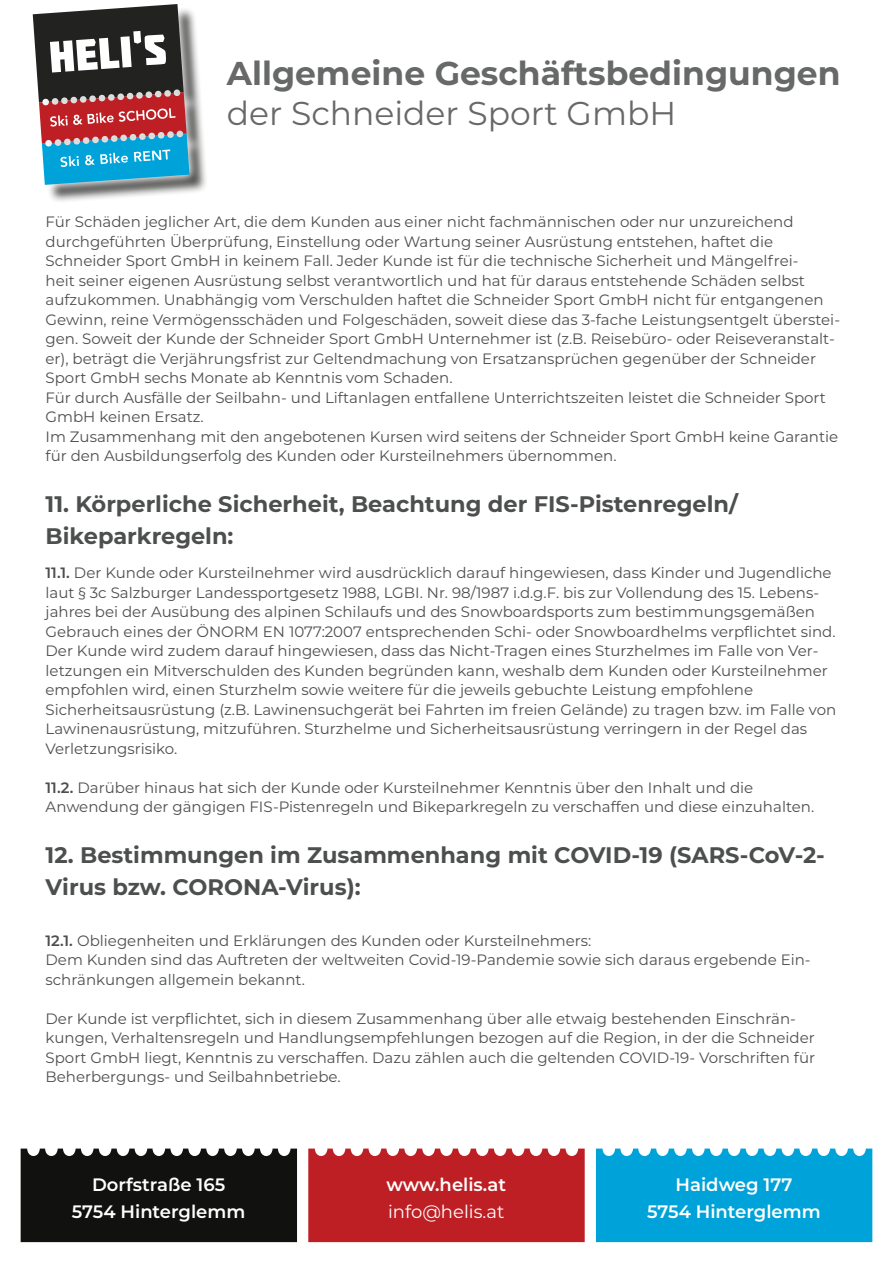
<style>
.page{position:relative;width:893px;height:1263px;background:#fff}
.page>*{position:absolute;margin:0;border:0;box-sizing:border-box;transform-origin:0 0}
.t1{font:700 33px "Montserrat";color:#676968}
.t2{font:33px "Montserrat";color:#676968}
.t3{font:700 22.5px/31.5px "Montserrat";color:#4d4f4e}
.t4{font:600 18px/27px "Montserrat";color:#fff;text-align:center}
.t5{font:18px/27px "Montserrat";color:#fff}
.t6{font:300 18px "Montserrat";letter-spacing:.03em;color:#fff}
.t7{font:15px/19.5px "Montserrat";color:#4d4f4e}
.s1{font-weight:600}
</style>
<div class="page">
<div style="left:36px;top:7px;width:172px;height:196px;background:#11110f;opacity:.75"></div>
<div style="left:23px;top:0;width:180px;height:198px;background:#fff;opacity:.75"></div>
<div style="left:33px;top:4px;width:163px;height:188px;background:#fff;opacity:.75"></div>
<svg style="left:33px;top:4px;width:157px;height:181px;background:#6b6e79"></svg>
<div style="left:596px;top:1148px;width:276px;height:94px;background:#00a3d9"></div>
<div style="left:308px;top:1148px;width:277px;height:94px;background:#be1f24"></div>
<div style="left:21px;top:1148px;width:276px;height:94px;background:#11110f"></div>
<p class="t1" style="left:227px;top:50px;width:615px">Allgemeine Geschäftsbedingungen</p>
<p class="t2" style="left:227px;top:90px;width:451px">der Schneider Sport GmbH</p>
<p class="t7" style="left:46px;top:212px;width:796px">Für Schäden jeglicher Art, die dem Kunden aus einer nicht fachmännischen oder nur unzureichend durchgeführten Überprüfung, Einstellung oder Wartung seiner Ausrüstung entstehen, haftet die Schneider Sport GmbH in keinem Fall. Jeder Kunde ist für die technische Sicherheit und Mängelfrei-<br>heit seiner eigenen Ausrüstung selbst verantwortlich und hat für daraus entstehende Schäden selbst aufzukommen. Unabhängig vom Verschulden haftet die Schneider Sport GmbH nicht für entgangenen Gewinn, reine Vermögensschäden und Folgeschäden, soweit diese das 3-fache Leistungsentgelt überstei&shy;gen. Soweit der Kunde der Schneider Sport GmbH Unternehmer ist (z.B. Reisebüro- oder Reiseveranstalt&shy;er), beträgt die Verjährungsfrist zur Geltendmachung von Ersatzansprüchen gegenüber der Schneider Sport GmbH sechs Monate ab Kenntnis vom Schaden.</p>
<p class="t7" style="left:46px;top:387px;width:782px">Für durch Ausfälle der Seilbahn- und Liftanlagen entfallene Unterrichtszeiten leistet die Schneider Sport<br>GmbH keinen Ersatz.</p>
<p class="t7" style="left:46px;top:426px;width:794px">Im Zusammenhang mit den angebotenen Kursen wird seitens der Schneider Sport GmbH keine Garantie für den Ausbildungserfolg des Kunden oder Kursteilnehmers übernommen.</p>
<p class="t3" style="left:46px;top:487px;width:694px">11. Körperliche Sicherheit, Beachtung der FIS-Pistenregeln/<br>Bikeparkregeln:</p>
<p class="t7" style="left:46px;top:563px;width:792px"><span class="s1">11.1.</span> Der Kunde oder Kursteilnehmer wird ausdrücklich darauf hingewiesen, dass Kinder und Jugendliche laut § 3c Salzburger Landessportgesetz 1988, LGBI. Nr. 98/1987 i.d.g.F. bis zur Vollendung des 15. Lebens&shy;jahres bei der Ausübung des alpinen Schilaufs und des Snowboardsports zum bestimmungsgemäßen Gebrauch eines der ÖNORM EN 1077:2007 entsprechenden Schi- oder Snowboardhelms verpflichtet sind.</p>
<p class="t7" style="left:46px;top:641px;width:792px">Der Kunde wird zudem darauf hingewiesen, dass das Nicht-Tragen eines Sturzhelmes im Falle von Ver&shy;letzungen ein Mitverschulden des Kunden begründen kann, weshalb dem Kunden oder Kursteilnehmer empfohlen wird, einen Sturzhelm sowie weitere für die jeweils gebuchte Leistung empfohlene Sicherheitsausrüstung (z.B. Lawinensuchgerät bei Fahrten im freien Gelände) zu tragen bzw. im Falle von Lawinenausrüstung, mitzuführen. Sturzhelme und Sicherheitsausrüstung verringern in der Regel das Verletzungsrisiko.</p>
<p class="t7" style="left:46px;top:777px;width:770px"><span class="s1">11.2.</span> Darüber hinaus hat sich der Kunde oder Kursteilnehmer Kenntnis über den Inhalt und die<br>Anwendung der gängigen FIS-Pistenregeln und Bikeparkregeln zu verschaffen und diese einzuhalten.</p>
<p class="t3" style="left:46px;top:838px;width:781px">12. Bestimmungen im Zusammenhang mit COVID-19 (SARS-CoV-2-<br>Virus bzw. CORONA-Virus):</p>
<p class="t7" style="left:46px;top:930px;width:547px"><span class="s1">12.1.</span> Obliegenheiten und Erklärungen des Kunden oder Kursteilnehmers:</p>
<p class="t7" style="left:46px;top:950px;width:767px">Dem Kunden sind das Auftreten der weltweiten Covid-19-Pandemie sowie sich daraus ergebende Ein&shy;schränkungen allgemein bekannt.</p>
<p class="t7" style="left:46px;top:1008px;width:771px">Der Kunde ist verpflichtet, sich in diesem Zusammenhang über alle etwaig bestehenden Einschrän&shy;kungen, Verhaltensregeln und Handlungsempfehlungen bezogen auf die Region, in der die Schneider Sport GmbH liegt, Kenntnis zu verschaffen. Dazu zählen auch die geltenden COVID-19- Vorschriften für Beherbergungs- und Seilbahnbetriebe.</p>
<p class="t4" style="left:72px;top:1170px;width:175px">Dorfstraße 165<br>5754 Hinterglemm</p>
<p class="t5" style="left:387px;top:1170px;width:121px"><span class="s1">www.helis.at </span>info@helis.at</p>
<p class="t4" style="left:647px;top:1170px;width:175px">Haidweg 177<br>5754 Hinterglemm</p>
<p class="t6" style="left:656px;top:1194px;width:119px">Haidweg 177</p>
</div>
